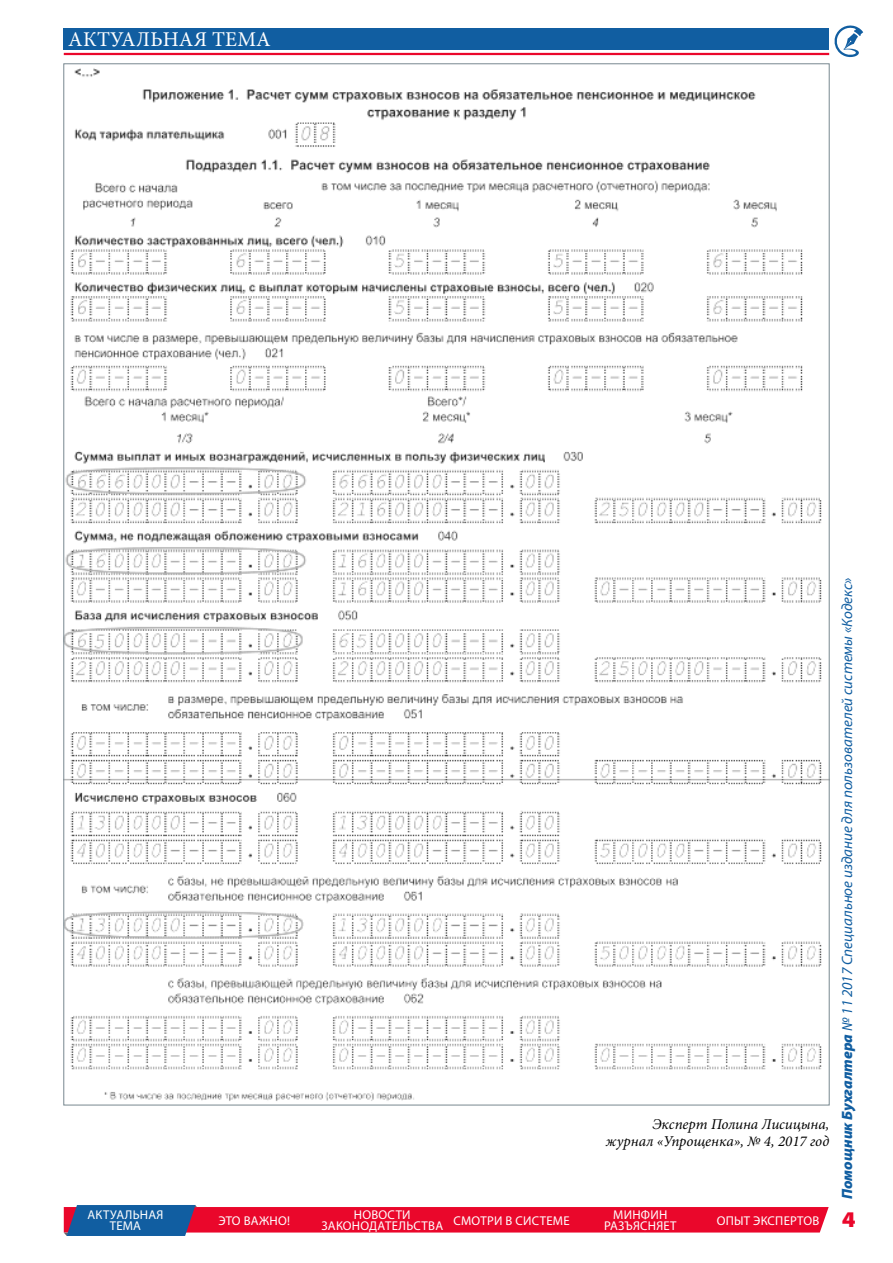
<style>
.page{position:relative;width:893px;height:1263px;background:#fff}
.page>*{position:absolute;margin:0;border:0;box-sizing:border-box;transform-origin:0 0}
.t1{font:900 semi-expanded 22.5px "Myriad Pro";color:#ea072b}
.t2{font:21px "Minion Pro";letter-spacing:.01em;color:#fff}
.t3{font:italic 15px "Myriad Pro";color:#115ea1}
.t4{font:italic 15px/16.5px "Minion Pro";color:#000;text-align:right}
.t5{font:12.75px/10.5px "Myriad Pro";letter-spacing:.105em;color:#fff}
.t6{font:12.75px "Myriad Pro";letter-spacing:.125em;color:#fff}
.t7{font:12.75px "Myriad Pro";letter-spacing:.13em;color:#fff}
.s1{font-weight:900}
</style>
<div class="page">
<svg style="left:834px;top:25px;width:29px;height:32px"></svg>
<div style="left:64px;top:29px;width:765px;height:21px;background:#115ea1"></div>
<hr style="left:64px;top:53px;width:765px;height:2px;background:#ea072b">
<svg style="left:64px;top:1205px;width:765px;height:31px;background:#cb3a5d"></svg>
<img style="left:66px;top:68px;width:761px;height:1033px">
<h2 class="t2" style="left:68px;top:25px;width:204px">АКТУАЛЬНАЯ ТЕМА</h2>
<p class="t5" style="left:110px;top:1209px;width:55px;text-indent:-22px">Актуальная тема</p>
<p class="t5" style="left:218px;top:1215px;width:73px">это важно!</p>
<p class="t4" style="left:606px;top:1116px;width:225px">Эксперт Полина Лисицына, журнал «Упрощенка», № 4, 2017 год</p>
<p class="t5" style="left:354px;top:1209px;width:58px">но вости</p>
<p class="t5" style="left:321px;top:1220px;width:31px">законо</p>
<p class="t5" style="left:369px;top:1220px;width:94px">дательства смо</p>
<p class="t7" style="left:481px;top:1212px;width:91px">три в системе</p>
<p class="t5" style="left:604px;top:1209px;width:73px;text-align:center">минфин разъясн яет</p>
<p class="t6" style="left:717px;top:1212px;width:104px">опыт экспертов</p>
<p class="t3" style="left:838px;top:1199px;width:623px;rotate:-90deg"><span class="s1">Помощник Бухгалтера</span> № 11 2017 Специальное издание для пользователей системы «Кодекс»</p>
<h1 class="t1" style="left:842px;top:1204px;width:15px">4</h1>
</div>
